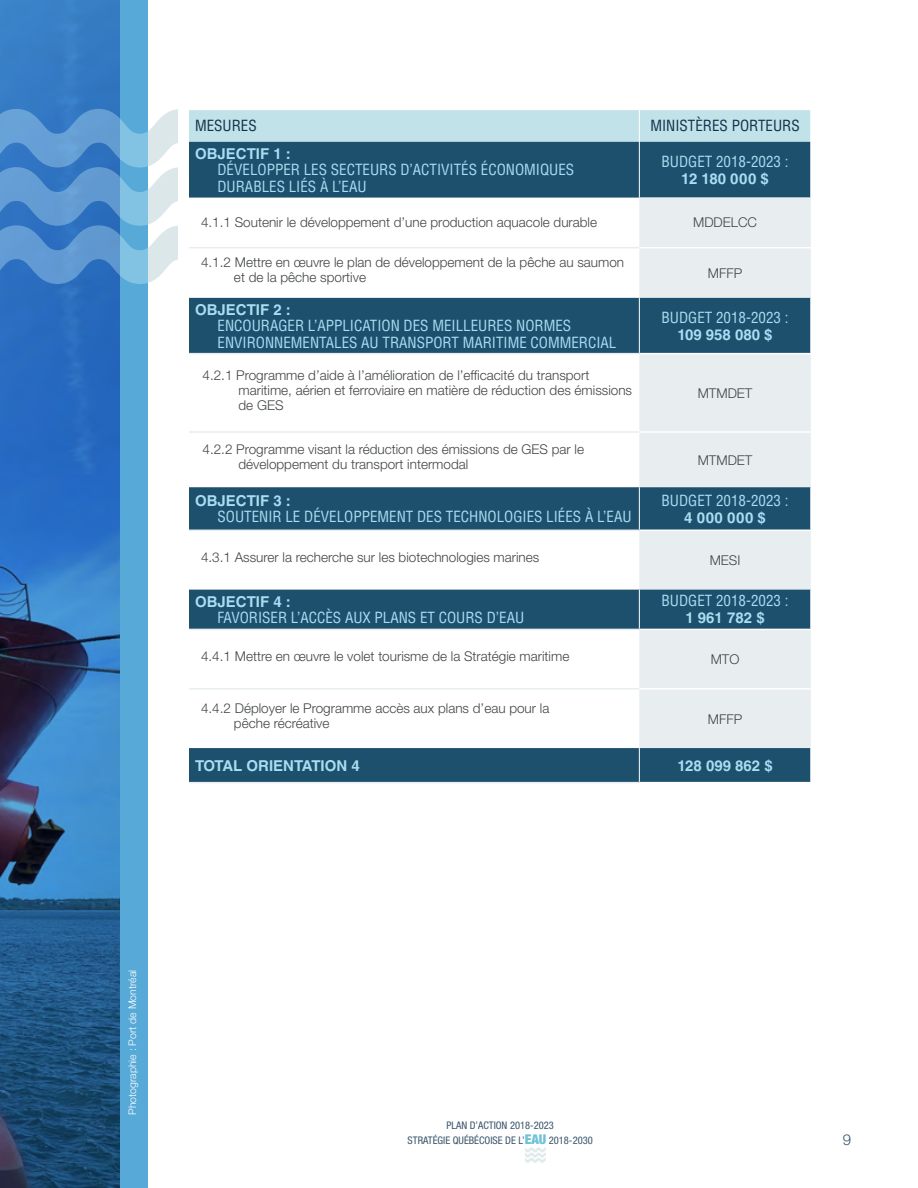
<style>
.page{position:relative;width:918px;height:1188px;background:#fff}
.page>*{position:absolute;margin:0;border:0;box-sizing:border-box;transform-origin:0 0}
.TITRE{font:condensed 15px/16.5px "Helvetica LT Std";color:#a8def2}
.TITRE-2{font:700 15px "Helvetica LT Std";color:#a8def2}
.TITRE-3{font:condensed 15px "Helvetica LT Std";color:#103249}
.t1{font:300 15px "Helvetica Neue";color:#39546b}
.Ministères{font:300 13.5px/15px "Helvetica Neue LT Std";color:#414643}
.t2{font:condensed 10.5px/14.9px "Helvetica Neue";color:#39546b;text-align:center}
.t3{font:300 10.5px "Helvetica Neue";color:#fff}
.s1{font-weight:700;font-stretch:normal}
.s2{font-weight:900;font-size:13.5px;color:#6fc3d8}
</style>
<div class="page">
<svg style="left:525px;top:1147px;width:21px;height:16px"></svg>
<svg style="left:0;top:0;width:147px;height:1188px;background:#3371ac"></svg>
<svg style="left:189px;top:110px;width:621px;height:88px;background:#59859a"></svg>
<div style="left:639px;top:198px;width:172px;height:392px;background:#e8edf0"></div>
<div style="left:189px;top:298px;width:621px;height:55px;background:#1c506d"></div>
<div style="left:189px;top:487px;width:621px;height:43px;background:#1c506d"></div>
<svg style="left:189px;top:590px;width:622px;height:192px"></svg>
<hr style="left:639px;top:142px;width:1px;height:56px;background:#fff">
<hr style="left:639px;top:298px;width:1px;height:55px;background:#fff">
<hr style="left:810px;top:298px;width:1px;height:55px;background:#fff">
<hr style="left:639px;top:487px;width:1px;height:43px;background:#fff">
<hr style="left:810px;top:487px;width:1px;height:43px;background:#fff">
<hr style="left:639px;top:590px;width:1px;height:39px;background:#fff">
<hr style="left:810px;top:590px;width:1px;height:39px;background:#fff">
<hr style="left:639px;top:748px;width:1px;height:34px;background:#fff">
<hr style="left:810px;top:748px;width:1px;height:34px;background:#fff">
<hr style="left:639px;top:110px;width:1px;height:32px;background:#fff">
<hr style="left:189px;top:353px;width:450px;height:1px;background:#e8edf0">
<hr style="left:189px;top:530px;width:450px;height:1px;background:#e8edf0">
<hr style="left:189px;top:629px;width:450px;height:1px;background:#e8edf0">
<hr style="left:189px;top:782px;width:450px;height:1px;background:#e8edf0">
<hr style="left:189px;top:247px;width:450px;height:1px;background:#e8edf0">
<hr style="left:189px;top:431px;width:450px;height:2px;background:#e8edf0">
<hr style="left:189px;top:688px;width:450px;height:1px;background:#e8edf0">
<hr style="left:639px;top:247px;width:172px;height:1px;background:#fff">
<hr style="left:639px;top:353px;width:172px;height:1px;background:#fff">
<hr style="left:639px;top:431px;width:172px;height:2px;background:#fff">
<hr style="left:639px;top:530px;width:172px;height:1px;background:#fff">
<hr style="left:639px;top:629px;width:172px;height:1px;background:#fff">
<hr style="left:639px;top:688px;width:172px;height:1px;background:#fff">
<svg style="left:0;top:109px;width:177px;height:175px;background:#6da3d4"></svg>
<p class="TITRE-3" style="left:195px;top:117px;width:63px">MESURES</p>
<p class="TITRE-3" style="left:650px;top:117px;width:151px">MINISTÈRES PORTEURS</p>
<p class="TITRE" style="left:218px;top:145px;width:358px;text-indent:-22px"><span class="s1">OBJECTIF 1 :<br></span>DÉVELOPPER LES SECTEURS D’ACTIVITÉS ÉCONOMIQUES<br>DURABLES LIÉS À L’EAU</p>
<p class="TITRE" style="left:662px;top:153px;width:129px">BUDGET 2018-2023 :</p>
<p class="TITRE-2" style="left:681px;top:169px;width:89px">12 180 000 $</p>
<p class="Ministères" style="left:201px;top:215px;width:398px">4.1.1 Soutenir le développement d’une production aquacole durable</p>
<p class="Ministères" style="left:693px;top:215px;width:66px">MDDELCC</p>
<p class="Ministères" style="left:234px;top:255px;width:392px;text-indent:-33px">4.1.2 Mettre en œuvre le plan de développement de la pêche au saumon et de la pêche sportive</p>
<p class="Ministères" style="left:708px;top:265px;width:36px">MFFP</p>
<p class="TITRE" style="left:218px;top:301px;width:400px;text-indent:-22px"><span class="s1">OBJECTIF 2 :<br></span>ENCOURAGER L’APPLICATION DES MEILLEURES NORMES<br>ENVIRONNEMENTALES AU TRANSPORT MARITIME COMMERCIAL</p>
<p class="TITRE" style="left:662px;top:309px;width:129px">BUDGET 2018-2023 :</p>
<p class="TITRE-2" style="left:678px;top:325px;width:97px">109 958 080 $</p>
<p class="Ministères" style="left:239px;top:367px;width:395px;text-indent:-36px">4.2.1 Programme d’aide à l’amélioration de l’efficacité du transport maritime, aérien et ferroviaire en matière de réduction des émissions de GES</p>
<p class="Ministères" style="left:698px;top:385px;width:56px">MTMDET</p>
<p class="Ministères" style="left:239px;top:442px;width:347px;text-indent:-36px">4.2.2 Programme visant la réduction des émissions de GES par le développement du transport intermodal</p>
<p class="Ministères" style="left:698px;top:452px;width:56px">MTMDET</p>
<p class="TITRE" style="left:218px;top:492px;width:416px;text-indent:-22px"><span class="s1">OBJECTIF 3 :<br></span>SOUTENIR LE DÉVELOPPEMENT DES TECHNOLOGIES LIÉES À L’EAU</p>
<p class="TITRE" style="left:662px;top:492px;width:129px">BUDGET 2018-2023 :</p>
<p class="TITRE-2" style="left:684px;top:508px;width:83px">4 000 000 $</p>
<p class="Ministères" style="left:201px;top:550px;width:340px">4.3.1 Assurer la recherche sur les biotechnologies marines</p>
<p class="Ministères" style="left:710px;top:553px;width:32px">MESI</p>
<p class="TITRE" style="left:218px;top:593px;width:308px;text-indent:-22px"><span class="s1">OBJECTIF 4 :<br></span>FAVORISER L’ACCÈS AUX PLANS ET COURS D’EAU</p>
<p class="TITRE" style="left:662px;top:593px;width:129px">BUDGET 2018-2023 :</p>
<p class="TITRE-2" style="left:685px;top:609px;width:81px">1 961 782 $</p>
<p class="Ministères" style="left:201px;top:649px;width:370px">4.4.1 Mettre en œuvre le volet tourisme de la Stratégie maritime</p>
<p class="Ministères" style="left:711px;top:651px;width:30px">MTO</p>
<p class="Ministères" style="left:234px;top:701px;width:317px;text-indent:-33px">4.4.2 Déployer le Programme accès aux plans d’eau pour la pêche récréative</p>
<p class="Ministères" style="left:708px;top:711px;width:36px">MFFP</p>
<p class="TITRE-2" style="left:195px;top:756px;width:166px">TOTAL ORIENTATION 4</p>
<p class="TITRE-2" style="left:677px;top:756px;width:97px">128 099 862 $</p>
<p class="t3" style="left:126px;top:1115px;width:147px;rotate:-90deg">Photographie : Port de Montréal</p>
<p class="t2" style="left:408px;top:1118px;width:187px">PLAN D’ACTION 2018-2023<br>STRATÉGIE QUÉBÉCOISE DE L’<span class="s2">EAU</span> 2018-2030</p>
<p class="t1" style="left:843px;top:1130px;width:10px">9</p>
</div>
